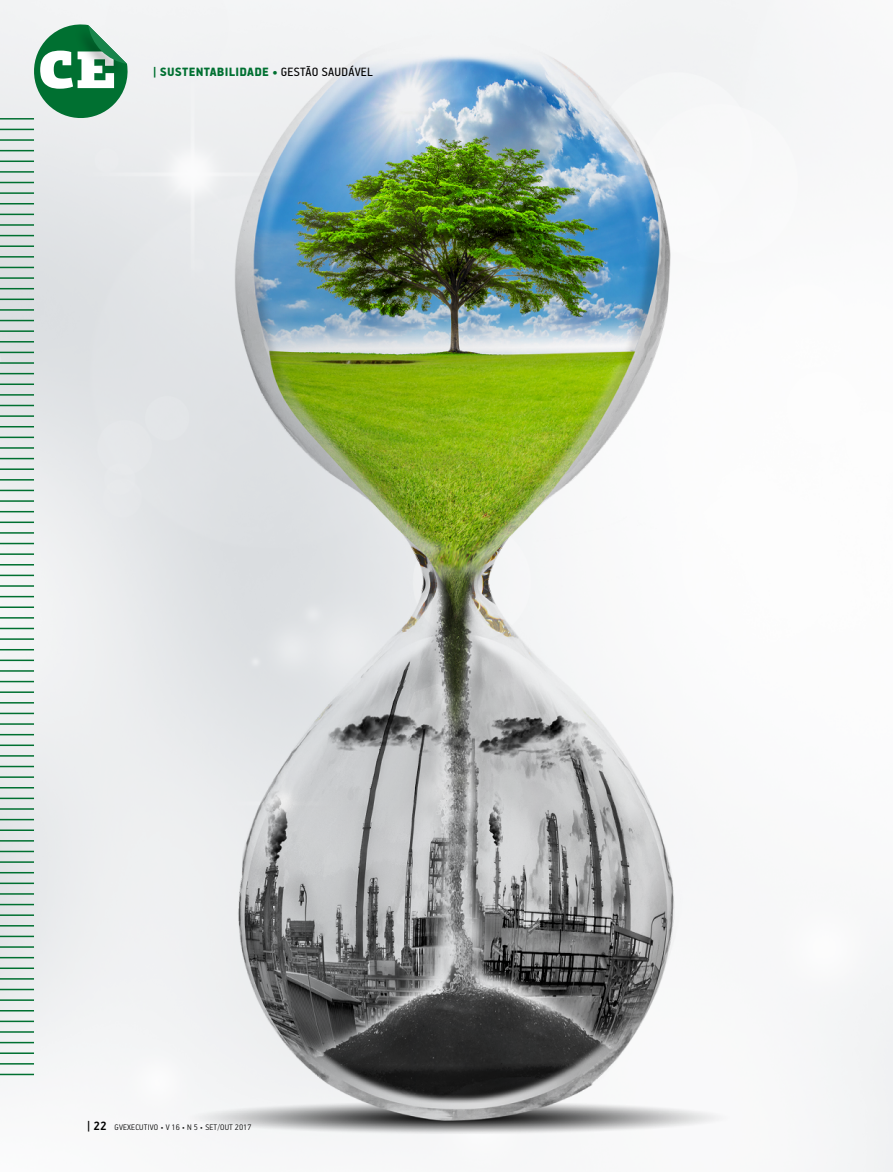
<style>
.page{position:relative;width:893px;height:1172px;background:#fff}
.page>*{position:absolute;margin:0;border:0;box-sizing:border-box;transform-origin:0 0}
.t1{font:900 52.8px "PF Agora Slab Pro";color:#fff}
.t2{font:900 13.5px "PF Handbook Pro";letter-spacing:.02em;color:#007031}
.t3{font:300 9px "PF Handbook Pro";letter-spacing:.02em;color:#000}
.s1{font-weight:400;color:#000}
.s2{font-weight:700;font-size:13.5px}
</style>
<div class="page">
<img style="left:0;top:0;width:893px;height:1171px">
<img style="left:164px;top:26px;width:590px;height:1118px">
<hr style="left:0;top:192px;width:34px;height:2px;background:#007031">
<hr style="left:0;top:118px;width:34px;height:1px;background:#007031">
<hr style="left:0;top:203px;width:34px;height:1px;background:#007031">
<hr style="left:0;top:129px;width:34px;height:1px;background:#007031">
<hr style="left:0;top:214px;width:34px;height:1px;background:#007031">
<hr style="left:0;top:139px;width:34px;height:2px;background:#007031">
<hr style="left:0;top:224px;width:34px;height:2px;background:#007031">
<hr style="left:0;top:150px;width:34px;height:1px;background:#007031">
<hr style="left:0;top:235px;width:34px;height:1px;background:#007031">
<hr style="left:0;top:160px;width:34px;height:2px;background:#007031">
<hr style="left:0;top:245px;width:34px;height:2px;background:#007031">
<hr style="left:0;top:171px;width:34px;height:2px;background:#007031">
<hr style="left:0;top:256px;width:34px;height:1px;background:#007031">
<hr style="left:0;top:182px;width:34px;height:1px;background:#007031">
<hr style="left:0;top:267px;width:34px;height:1px;background:#007031">
<hr style="left:0;top:277px;width:34px;height:2px;background:#007031">
<hr style="left:0;top:288px;width:34px;height:1px;background:#007031">
<hr style="left:0;top:298px;width:34px;height:2px;background:#007031">
<hr style="left:0;top:309px;width:34px;height:2px;background:#007031">
<hr style="left:0;top:320px;width:34px;height:1px;background:#007031">
<hr style="left:0;top:330px;width:34px;height:2px;background:#007031">
<hr style="left:0;top:341px;width:34px;height:1px;background:#007031">
<hr style="left:0;top:351px;width:34px;height:2px;background:#007031">
<hr style="left:0;top:362px;width:34px;height:2px;background:#007031">
<hr style="left:0;top:373px;width:34px;height:1px;background:#007031">
<hr style="left:0;top:383px;width:34px;height:2px;background:#007031">
<hr style="left:0;top:394px;width:34px;height:1px;background:#007031">
<hr style="left:0;top:405px;width:34px;height:1px;background:#007031">
<hr style="left:0;top:415px;width:34px;height:2px;background:#007031">
<hr style="left:0;top:426px;width:34px;height:1px;background:#007031">
<hr style="left:0;top:436px;width:34px;height:2px;background:#007031">
<hr style="left:0;top:447px;width:34px;height:2px;background:#007031">
<hr style="left:0;top:458px;width:34px;height:1px;background:#007031">
<hr style="left:0;top:468px;width:34px;height:2px;background:#007031">
<hr style="left:0;top:479px;width:34px;height:1px;background:#007031">
<hr style="left:0;top:489px;width:34px;height:2px;background:#007031">
<hr style="left:0;top:500px;width:34px;height:2px;background:#007031">
<hr style="left:0;top:511px;width:34px;height:1px;background:#007031">
<hr style="left:0;top:521px;width:34px;height:2px;background:#007031">
<hr style="left:0;top:532px;width:34px;height:1px;background:#007031">
<hr style="left:0;top:543px;width:34px;height:1px;background:#007031">
<hr style="left:0;top:553px;width:34px;height:2px;background:#007031">
<hr style="left:0;top:564px;width:34px;height:1px;background:#007031">
<hr style="left:0;top:574px;width:34px;height:2px;background:#007031">
<hr style="left:0;top:585px;width:34px;height:1px;background:#007031">
<hr style="left:0;top:596px;width:34px;height:1px;background:#007031">
<hr style="left:0;top:606px;width:34px;height:2px;background:#007031">
<hr style="left:0;top:617px;width:34px;height:1px;background:#007031">
<hr style="left:0;top:627px;width:34px;height:2px;background:#007031">
<hr style="left:0;top:638px;width:34px;height:2px;background:#007031">
<hr style="left:0;top:649px;width:34px;height:1px;background:#007031">
<hr style="left:0;top:659px;width:34px;height:2px;background:#007031">
<hr style="left:0;top:670px;width:34px;height:1px;background:#007031">
<hr style="left:0;top:680px;width:34px;height:2px;background:#007031">
<hr style="left:0;top:691px;width:34px;height:2px;background:#007031">
<hr style="left:0;top:702px;width:34px;height:1px;background:#007031">
<hr style="left:0;top:712px;width:34px;height:2px;background:#007031">
<hr style="left:0;top:723px;width:34px;height:1px;background:#007031">
<hr style="left:0;top:734px;width:34px;height:1px;background:#007031">
<hr style="left:0;top:744px;width:34px;height:2px;background:#007031">
<hr style="left:0;top:755px;width:34px;height:1px;background:#007031">
<hr style="left:0;top:765px;width:34px;height:2px;background:#007031">
<hr style="left:0;top:776px;width:34px;height:2px;background:#007031">
<hr style="left:0;top:787px;width:34px;height:1px;background:#007031">
<hr style="left:0;top:797px;width:34px;height:2px;background:#007031">
<hr style="left:0;top:808px;width:34px;height:1px;background:#007031">
<hr style="left:0;top:818px;width:34px;height:2px;background:#007031">
<hr style="left:0;top:829px;width:34px;height:2px;background:#007031">
<hr style="left:0;top:840px;width:34px;height:1px;background:#007031">
<hr style="left:0;top:850px;width:34px;height:2px;background:#007031">
<hr style="left:0;top:861px;width:34px;height:1px;background:#007031">
<hr style="left:0;top:872px;width:34px;height:1px;background:#007031">
<hr style="left:0;top:882px;width:34px;height:2px;background:#007031">
<hr style="left:0;top:893px;width:34px;height:1px;background:#007031">
<hr style="left:0;top:903px;width:34px;height:2px;background:#007031">
<hr style="left:0;top:914px;width:34px;height:1px;background:#007031">
<hr style="left:0;top:925px;width:34px;height:1px;background:#007031">
<hr style="left:0;top:935px;width:34px;height:2px;background:#007031">
<hr style="left:0;top:946px;width:34px;height:1px;background:#007031">
<hr style="left:0;top:956px;width:34px;height:2px;background:#007031">
<hr style="left:0;top:967px;width:34px;height:2px;background:#007031">
<hr style="left:0;top:978px;width:34px;height:1px;background:#007031">
<hr style="left:0;top:988px;width:34px;height:2px;background:#007031">
<hr style="left:0;top:999px;width:34px;height:1px;background:#007031">
<hr style="left:0;top:1010px;width:34px;height:1px;background:#007031">
<hr style="left:0;top:1020px;width:34px;height:2px;background:#007031">
<hr style="left:0;top:1031px;width:34px;height:1px;background:#007031">
<hr style="left:0;top:1041px;width:34px;height:2px;background:#007031">
<hr style="left:0;top:1052px;width:34px;height:1px;background:#007031">
<hr style="left:0;top:1063px;width:34px;height:1px;background:#007031">
<hr style="left:0;top:1073px;width:34px;height:2px;background:#007031">
<svg style="left:29px;top:23px;width:100px;height:100px"></svg>
<h1 class="t1" style="left:38px;top:34px;width:80px">CE</h1>
<h2 class="t2" style="left:153px;top:63px;width:221px">| SUSTENTABILIDADE • <span class="s1">GESTÃO SAUDÁVEL</span></h2>
<p class="t3" style="left:87px;top:1121px;width:166px"><span class="s2">| 22</span> GVEXECUTIVO • V 16 • N 5 • SET/OUT 2017</p>
</div>
